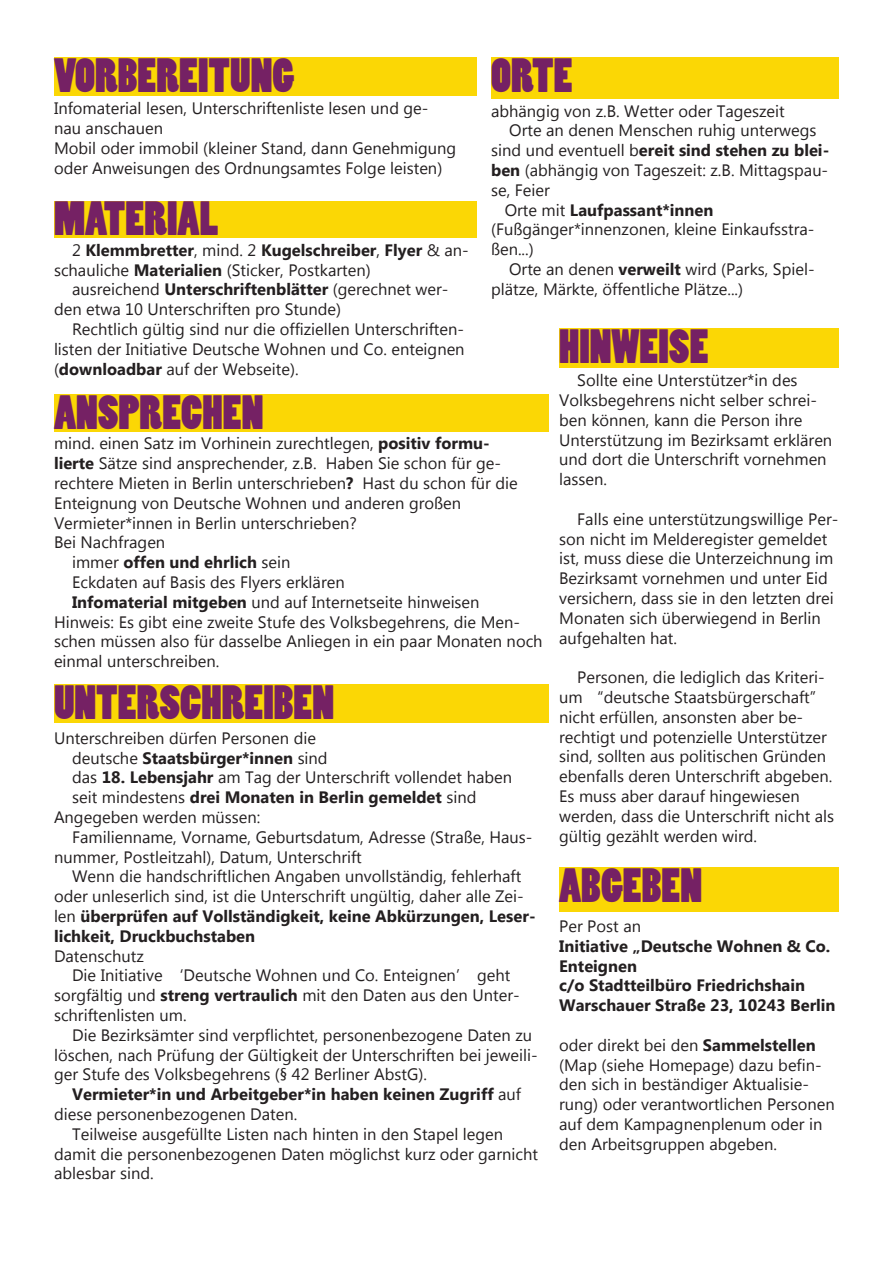
<style>
.page{position:relative;width:893px;height:1263px;background:#fff}
.page>*{position:absolute;margin:0;border:0;box-sizing:border-box;transform-origin:0 0}
.t1{font:45px "Poplar Std";color:#752164}
.t2{font:16.5px/19.8px "Microsoft Tai Le";color:#231f20}
.t3{font:700 16.5px/19.8px "Microsoft Tai Le";color:#231f20}
.s1{font-weight:400}
.s2{font-weight:700}
</style>
<div class="page">
<div style="left:54px;top:201px;width:422px;height:36px;background:#fbd705"></div>
<div style="left:491px;top:57px;width:348px;height:42px;background:#fbd705"></div>
<div style="left:54px;top:57px;width:422px;height:39px;background:#fbd705"></div>
<div style="left:54px;top:394px;width:495px;height:38px;background:#fbd705"></div>
<div style="left:54px;top:685px;width:495px;height:38px;background:#fbd705"></div>
<div style="left:559px;top:867px;width:280px;height:45px;background:#fbd705"></div>
<div style="left:559px;top:328px;width:280px;height:40px;background:#fbd705"></div>
<h1 class="t1" style="left:54px;top:50px;width:242px">VORBEREITUNG</h1>
<h1 class="t1" style="left:491px;top:50px;width:83px">ORTE</h1>
<p class="t2" style="left:54px;top:100px;width:404px">Infomaterial lesen, Unterschriftenliste lesen und ge&shy;nau anschauen<br>Mobil oder immobil (kleiner Stand, dann Genehmigung oder Anweisungen des Ordnungsamtes Folge leisten)</p>
<p class="t2" style="left:491px;top:102px;width:295px">abhängig von z.B. Wetter oder Tageszeit</p>
<p class="t2" style="left:509px;top:122px;width:309px">Orte an denen Menschen ruhig unterwegs</p>
<p class="t3" style="left:491px;top:141px;width:340px"><span class="s1">sind und eventuell b</span>ereit sind stehen zu blei-</p>
<p class="t2" style="left:491px;top:161px;width:339px"><span class="s2">ben</span> (abhängig von Tageszeit: z.B. Mittagspau-</p>
<p class="t2" style="left:491px;top:181px;width:60px">se, Feier</p>
<p class="t3" style="left:505px;top:201px;width:210px"><span class="s1">Orte mit</span> Laufpassant*innen</p>
<p class="t2" style="left:491px;top:221px;width:325px">(Fußgänger*innenzonen, kleine Einkaufsstra-</p>
<p class="t2" style="left:491px;top:240px;width:44px">ßen...)</p>
<p class="t2" style="left:509px;top:260px;width:307px">Orte an denen <span class="s2">verweilt</span> wird (Parks, Spiel-</p>
<p class="t2" style="left:491px;top:280px;width:254px">plätze, Märkte, öffentliche Plätze...)</p>
<h1 class="t1" style="left:54px;top:194px;width:166px">MATERIAL</h1>
<p class="t2" style="left:54px;top:241px;width:416px;text-indent:18px">2 <span class="s2">Klemmbretter</span>, mind. 2 <span class="s2">Kugelschreiber</span>, <span class="s2">Flyer</span> &amp; an&shy;schauliche <span class="s2">Materialien</span> (Sticker, Postkarten)</p>
<p class="t2" style="left:54px;top:281px;width:396px;text-indent:18px">ausreichend <span class="s2">Unterschriftenblätter</span> (gerechnet wer&shy;den etwa 10 Unterschriften pro Stunde)</p>
<p class="t2" style="left:54px;top:320px;width:412px;text-align:justify;text-indent:18px">Rechtlich gültig sind nur die offiziellen Unterschriften&shy;listen der Initiative Deutsche Wohnen und Co. enteignen (<span class="s2">downloadbar</span> auf der Webseite).</p>
<h1 class="t1" style="left:559px;top:322px;width:151px">HINWEISE</h1>
<p class="t2" style="left:559px;top:371px;width:275px;text-indent:18px">Sollte eine Unterstützer*in des<br>Volksbegehrens nicht selber schrei&shy;ben können, kann die Person ihre<br>Unterstützung im Bezirksamt erklären und dort die Unterschrift vornehmen lassen.</p>
<p class="t2" style="left:559px;top:510px;width:281px;text-indent:18px">Falls eine unterstützungswillige Per&shy;son nicht im Melderegister gemeldet ist, muss diese die Unterzeichnung im Bezirksamt vornehmen und unter Eid versichern, dass sie in den letzten drei Monaten sich überwiegend in Berlin aufgehalten hat.</p>
<p class="t2" style="left:559px;top:668px;width:276px;text-indent:18px">Personen, die lediglich das Kriteri&shy;um “deutsche Staatsbürgerschaft” nicht erfüllen, ansonsten aber be&shy;rechtigt und potenzielle Unterstützer sind, sollten aus politischen Gründen ebenfalls deren Unterschrift abgeben.<br>Es muss aber darauf hingewiesen werden, dass die Unterschrift nicht als gültig gezählt werden wird.</p>
<h1 class="t1" style="left:54px;top:387px;width:211px">ANSPRECHEN</h1>
<p class="t2" style="left:54px;top:435px;width:437px">mind. einen Satz im Vorhinein zurechtlegen, <span class="s2">positiv formu-</span></p>
<p class="t2" style="left:54px;top:454px;width:449px"><span class="s2">lierte</span> Sätze sind ansprechender, z.B. Haben Sie schon für ge-</p>
<p class="t2" style="left:54px;top:474px;width:465px">rechtere Mieten in Berlin unterschrieben<span class="s2">?</span> Hast du schon für die</p>
<p class="t2" style="left:54px;top:494px;width:409px">Enteignung von Deutsche Wohnen und anderen großen</p>
<p class="t2" style="left:54px;top:514px;width:305px">Vermieter*innen in Berlin unterschrieben?</p>
<p class="t2" style="left:54px;top:534px;width:113px">Bei Nachfragen</p>
<p class="t3" style="left:72px;top:553px;width:220px"><span class="s1">immer</span> offen und ehrlich <span class="s1">sein</span></p>
<p class="t2" style="left:72px;top:573px;width:274px">Eckdaten auf Basis des Flyers erklären</p>
<p class="t2" style="left:72px;top:593px;width:409px"><span class="s2">Infomaterial mitgeben</span> und auf Internetseite hinweisen</p>
<p class="t2" style="left:54px;top:613px;width:467px">Hinweis: Es gibt eine zweite Stufe des Volksbegehrens, die Men-</p>
<p class="t2" style="left:54px;top:633px;width:490px">schen müssen also für dasselbe Anliegen in ein paar Monaten noch</p>
<p class="t2" style="left:54px;top:652px;width:167px">einmal unterschreiben.</p>
<h1 class="t1" style="left:54px;top:678px;width:282px">UNTERSCHREIBEN</h1>
<p class="t2" style="left:54px;top:729px;width:264px">Unterschreiben dürfen Personen die</p>
<p class="t3" style="left:72px;top:749px;width:257px"><span class="s1">deutsche</span> Staatsbürger*innen <span class="s1">sind</span></p>
<p class="t2" style="left:72px;top:769px;width:442px">das <span class="s2">18. Lebensjahr</span> am Tag der Unterschrift vollendet haben</p>
<p class="t3" style="left:72px;top:788px;width:406px"><span class="s1">seit mindestens</span> drei Monaten in Berlin gemeldet <span class="s1">sind</span></p>
<p class="t2" style="left:54px;top:808px;width:208px">Angegeben werden müssen:</p>
<p class="t2" style="left:72px;top:828px;width:462px">Familienname, Vorname, Geburtsdatum, Adresse (Straße, Haus-</p>
<p class="t2" style="left:54px;top:848px;width:309px">nummer, Postleitzahl), Datum, Unterschrift</p>
<p class="t2" style="left:72px;top:868px;width:451px">Wenn die handschriftlichen Angaben unvollständig, fehlerhaft</p>
<p class="t2" style="left:54px;top:887px;width:471px">oder unleserlich sind, ist die Unterschrift ungültig, daher alle Zei-</p>
<p class="t3" style="left:54px;top:907px;width:483px"><span class="s1">len</span> überprüfen auf Vollständigkeit, keine Abkürzungen, Leser-</p>
<p class="t3" style="left:54px;top:927px;width:203px">lichkeit, Druckbuchstaben</p>
<p class="t2" style="left:54px;top:947px;width:91px">Datenschutz</p>
<p class="t2" style="left:72px;top:967px;width:440px">Die Initiative ‘Deutsche Wohnen und Co. Enteignen’ geht</p>
<p class="t2" style="left:54px;top:986px;width:467px">sorgfältig und <span class="s2">streng vertraulich</span> mit den Daten aus den Unter-</p>
<p class="t2" style="left:54px;top:1006px;width:134px">schriftenlisten um.</p>
<p class="t2" style="left:72px;top:1026px;width:462px">Die Bezirksämter sind verpflichtet, personenbezogene Daten zu</p>
<p class="t2" style="left:54px;top:1046px;width:485px">löschen, nach Prüfung der Gültigkeit der Unterschriften bei jeweili-</p>
<p class="t2" style="left:54px;top:1066px;width:374px">ger Stufe des Volksbegehrens (§ 42 Berliner AbstG).</p>
<p class="t3" style="left:72px;top:1085px;width:450px">Vermieter*in und Arbeitgeber*in haben keinen Zugriff <span class="s1">auf</span></p>
<p class="t2" style="left:54px;top:1105px;width:245px">diese personenbezogenen Daten.</p>
<p class="t2" style="left:72px;top:1125px;width:433px">Teilweise ausgefüllte Listen nach hinten in den Stapel legen</p>
<p class="t2" style="left:54px;top:1145px;width:485px">damit die personenbezogenen Daten möglichst kurz oder garnicht</p>
<p class="t2" style="left:54px;top:1165px;width:101px">ablesbar sind.</p>
<h1 class="t1" style="left:559px;top:861px;width:144px">ABGEBEN</h1>
<p class="t2" style="left:559px;top:917px;width:83px">Per Post an</p>
<p class="t3" style="left:559px;top:937px;width:278px">Initiative „Deutsche Wohnen &amp; Co.<br>Enteignen<br>c/o Stadtteilbüro Friedrichshain<br>Warschauer Straße 23, 10243 Berlin</p>
<p class="t2" style="left:559px;top:1036px;width:277px">oder direkt bei den <span class="s2">Sammelstellen </span>(Map (siehe Homepage) dazu befin&shy;den sich in beständiger Aktualisie&shy;rung) oder verantwortlichen Personen auf dem Kampagnenplenum oder in den Arbeitsgruppen abgeben.</p>
</div>
